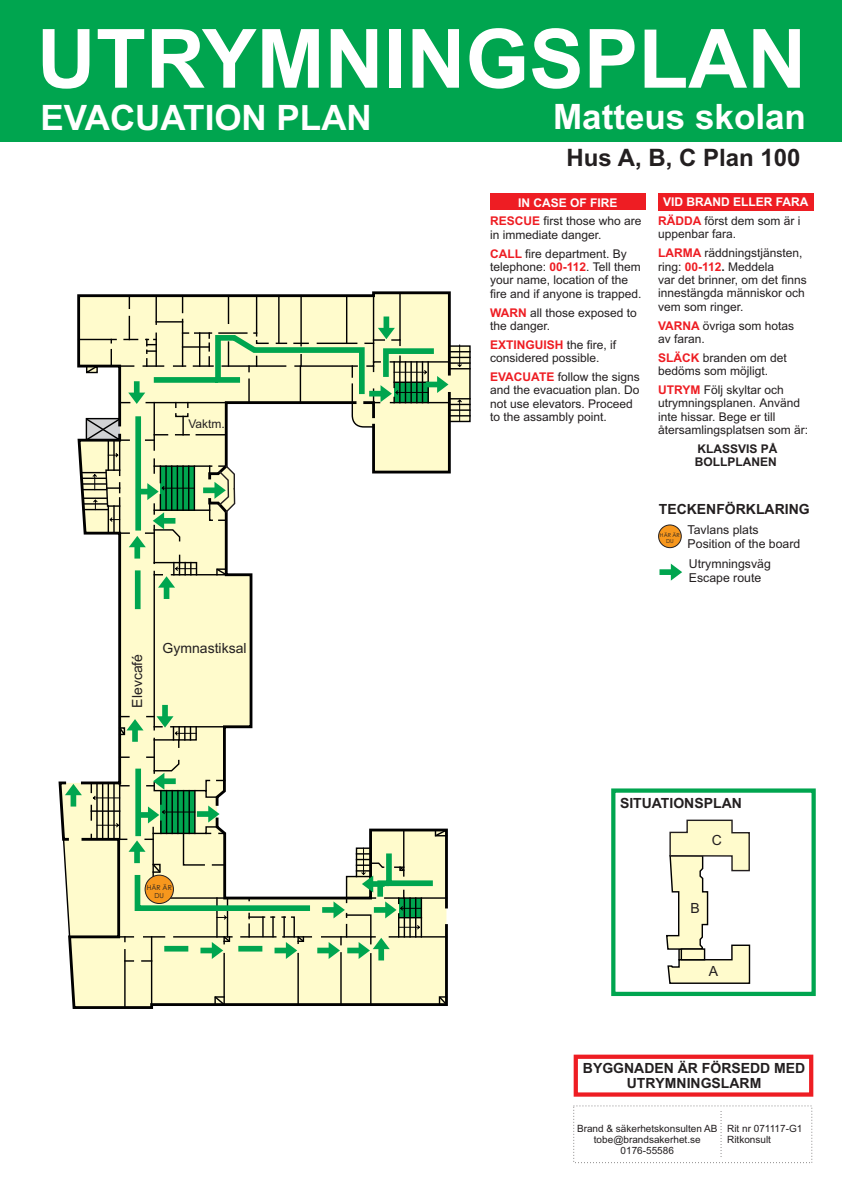
<style>
.page{position:relative;width:842px;height:1191px;background:#fff}
.page>*{position:absolute;margin:0;border:0;box-sizing:border-box;transform-origin:0 0}
.t1{font:700 81.8px "Arial";color:#fff}
.t2{font:700 35px "Arial";color:#fff}
.t3{font:700 24px "Arial";color:#231f20}
.t4{font:700 14px/15.6px "Arial";color:#231f20;text-align:center}
.t5{font:14px "Arial";color:#231f20}
.t6{font:12.3px/13.7px "Arial";color:#231f20}
.t7{font:12px/13.4px "Arial";color:#231f20}
.t8{font:700 12px/18.8px "Arial";color:#fff}
.t9{font:700 12px/13.4px "Arial";color:#231f20}
.t10{font:700 12px "Arial";color:#ee1d23}
.t11{font:10px/11.2px "Arial";color:#231f20}
.t12{font:6.9px/8.2px "Century Gothic";color:#231f20;text-align:center}
.t13{font:5.5px/6.5px "Century Gothic";color:#231f20;text-align:center}
.s1{font-weight:700;color:#fff}
.s2{font-weight:700;color:#ee1d23}
.s3{font-weight:400;color:#231f20}
.s4{color:#ee1d23}
.s5{font-weight:700}
</style>
<div class="page">
<div style="left:658px;top:193px;width:156px;height:17px;background:#ee1d23"></div>
<div style="left:0;top:0;width:842px;height:142px;background:#00a54f"></div>
<svg style="left:721px;top:1111px;width:1px;height:46px"></svg>
<div style="left:658px;top:524px;width:24px;height:24px;background:#f7971d;border:1px solid #231f20;border-radius:50%"></div>
<svg style="left:660px;top:563px;width:22px;height:17px"></svg>
<div style="left:611px;top:788px;width:205px;height:208px;border:4px solid #00a54f"></div>
<div style="left:490px;top:194px;width:156px;height:16px;background:#ee1d23"></div>
<div style="left:574px;top:1054px;width:239px;height:42px;border:4px solid #ee1d23"></div>
<div style="left:449px;top:345px;width:22px;height:77px;border:1px solid #000"></div>
<svg style="left:58px;top:781px;width:390px;height:228px;background:#e7e4bf"></svg>
<svg style="left:62px;top:291px;width:408px;height:670px"></svg>
<svg style="left:666px;top:819px;width:85px;height:165px"></svg>
<h1 class="t1" style="left:37px;top:28px;width:771px">UTRYMNINGSPLAN</h1>
<h2 class="t2" style="left:41px;top:104px;width:333px">EVACUATION PLAN</h2>
<p class="t7" style="left:188px;top:418px;width:38px">Vaktm.</p>
<p class="t5" style="left:132px;top:707px;width:55px;rotate:-90deg">Elevcafé</p>
<p class="t5" style="left:163px;top:643px;width:86px">Gymnastiksal</p>
<p class="t12" style="left:147px;top:884px;width:27px">HÄR ÄR<br>DU</p>
<h2 class="t2" style="left:553px;top:104px;width:254px">Matteus skolan</h2>
<h3 class="t3" style="left:567px;top:148px;width:235px">Hus A, B, C Plan 100</h3>
<p class="t7" style="left:490px;top:194px;width:153px;line-height:18.8px;text-align:center"><span class="s1">IN CASE OF FIRE<br></span><span class="s2">RESCUE</span> first those who are</p>
<p class="t7" style="left:490px;top:248px;width:152px"><span class="s2">CALL</span> fire department. By telephone: <span class="s2">00-112</span>. Tell them</p>
<p class="t7" style="left:490px;top:307px;width:148px"><span class="s2">WARN</span> all those exposed to</p>
<p class="t10" style="left:490px;top:340px;width:128px">EXTINGUISH <span class="s3">the fire, if</span></p>
<p class="t7" style="left:490px;top:371px;width:151px"><span class="s2">EVACUATE</span> follow the signs</p>
<p class="t7" style="left:490px;top:229px;width:113px">in immediate danger.</p>
<p class="t7" style="left:490px;top:274px;width:153px">your name, location of the fire and if anyone is trapped.</p>
<p class="t7" style="left:490px;top:320px;width:62px">the danger.</p>
<p class="t7" style="left:490px;top:352px;width:111px">considered possible.</p>
<p class="t7" style="left:490px;top:384px;width:151px">and the evacuation plan. Do not use elevators. Proceed to the assambly point.</p>
<p class="t8" style="left:658px;top:194px;width:152px;text-indent:5px">VID BRAND ELLER FARA<br><span class="s4">RÄDDA</span> <span class="s3">först dem som är i</span></p>
<p class="t7" style="left:658px;top:247px;width:146px"><span class="s2">LARMA</span> räddningstjänsten, ring: <span class="s2">00-112</span><span class="s5">.</span> Meddela</p>
<p class="t7" style="left:658px;top:229px;width:80px">uppenbar fara.</p>
<p class="t7" style="left:658px;top:274px;width:150px">var det brinner, om det finns innestängda människor och vem som ringer.</p>
<p class="t7" style="left:658px;top:333px;width:48px">av faran.</p>
<p class="t7" style="left:658px;top:365px;width:112px">bedöms som möjligt.</p>
<p class="t7" style="left:658px;top:397px;width:152px">utrymningsplanen. Använd inte hissar. Bege er till återsamlingsplatsen som är:</p>
<p class="t9" style="left:695px;top:443px;width:84px">KLASSVIS PÅ<br>BOLLPLANEN</p>
<p class="t7" style="left:658px;top:320px;width:138px"><span class="s2">VARNA</span> övriga som hotas</p>
<p class="t7" style="left:658px;top:352px;width:130px"><span class="s2">SLÄCK</span> branden om det</p>
<p class="t7" style="left:658px;top:384px;width:127px"><span class="s2">UTRYM</span> Följ skyltar och</p>
<p class="t4" style="left:659px;top:502px;width:152px">TECKENFÖRKLARING</p>
<p class="t6" style="left:688px;top:524px;width:114px">Tavlans plats<br>Position of the board</p>
<p class="t13" style="left:660px;top:532px;width:22px">HÄR ÄR<br>DU</p>
<p class="t6" style="left:689px;top:558px;width:83px">Utrymningsväg<br>Escape route</p>
<p class="t4" style="left:620px;top:796px;width:123px">SITUATIONSPLAN</p>
<p class="t5" style="left:712px;top:835px;width:12px">C</p>
<p class="t5" style="left:690px;top:903px;width:11px">B</p>
<p class="t5" style="left:709px;top:966px;width:11px">A</p>
<p class="t4" style="left:583px;top:1061px;width:224px">BYGGNADEN ÄR FÖRSEDD MED<br>UTRYMNINGSLARM</p>
<p class="t11" style="left:577px;top:1123px;width:142px;text-align:center">Brand &amp; säkerhetskonsulten AB tobe@brandsakerhet.se<br>0176-55586</p>
<p class="t11" style="left:727px;top:1123px;width:77px">Rit nr 071117-G1<br>Ritkonsult</p>
</div>
